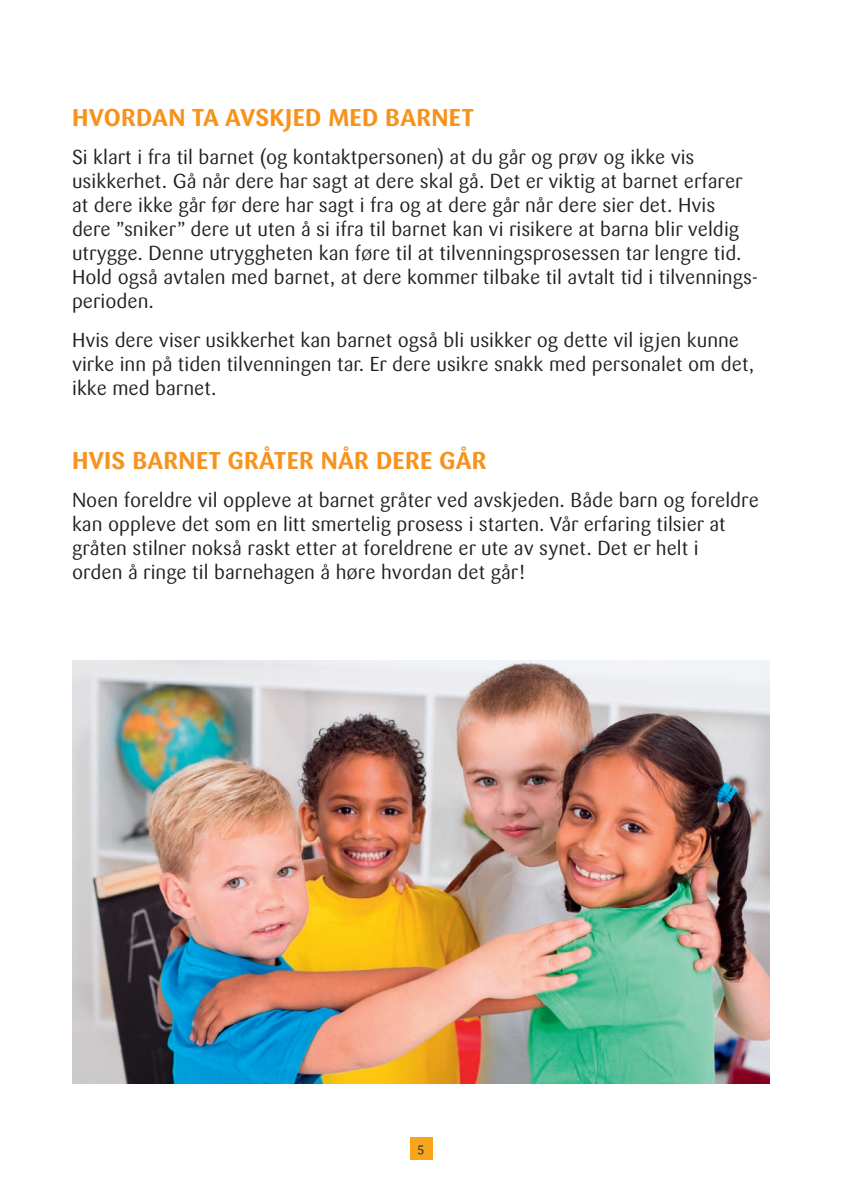
<style>
.page{position:relative;width:842px;height:1191px;background:#fff}
.page>*{position:absolute;margin:0;border:0;box-sizing:border-box;transform-origin:0 0}
.Mellomtittel{font:700 24px "Sari OT";letter-spacing:.01em;color:#f7931d}
.Brødtekst{font:20px/24px "Sari OT";color:#231f20}
.t1{font:500 12.8px "Sari OT";color:#3e3e3f}
</style>
<div class="page">
<div style="left:409px;top:1137px;width:23px;height:23px;background:#f9a51b"></div>
<img style="left:72px;top:660px;width:698px;height:423px">
<p class="Mellomtittel" style="left:72px;top:102px;width:403px">HVORDAN TA AVSKJED MED BARNET</p>
<p class="Brødtekst" style="left:72px;top:145px;width:688px">Si klart i fra til barnet (og kontaktpersonen) at du går og prøv og ikke vis usikkerhet. Gå når dere har sagt at dere skal gå. Det er viktig at barnet erfarer at dere ikke går før dere har sagt i fra og at dere går når dere sier det. Hvis dere ”sniker” dere ut uten å si ifra til barnet kan vi risikere at barna blir veldig utrygge. Denne utryggheten kan føre til at tilvenningsprosessen tar lengre tid.<br>Hold også avtalen med barnet, at dere kommer tilbake til avtalt tid i tilvennings&shy;perioden.</p>
<p class="Brødtekst" style="left:72px;top:327px;width:684px">Hvis dere viser usikkerhet kan barnet også bli usikker og dette vil igjen kunne virke inn på tiden tilvenningen tar. Er dere usikre snakk med personalet om det, ikke med barnet.</p>
<p class="Mellomtittel" style="left:72px;top:445px;width:416px">HVIS BARNET GRÅTER NÅR DERE GÅR</p>
<p class="Brødtekst" style="left:72px;top:488px;width:688px">Noen foreldre vil oppleve at barnet gråter ved avskjeden. Både barn og foreldre kan oppleve det som en litt smertelig prosess i starten. Vår erfaring tilsier at gråten stilner nokså raskt etter at foreldrene er ute av synet. Det er helt i<br>orden å ringe til barnehagen å høre hvordan det går!</p>
<p class="t1" style="left:418px;top:1139px;width:8px">5</p>
</div>
